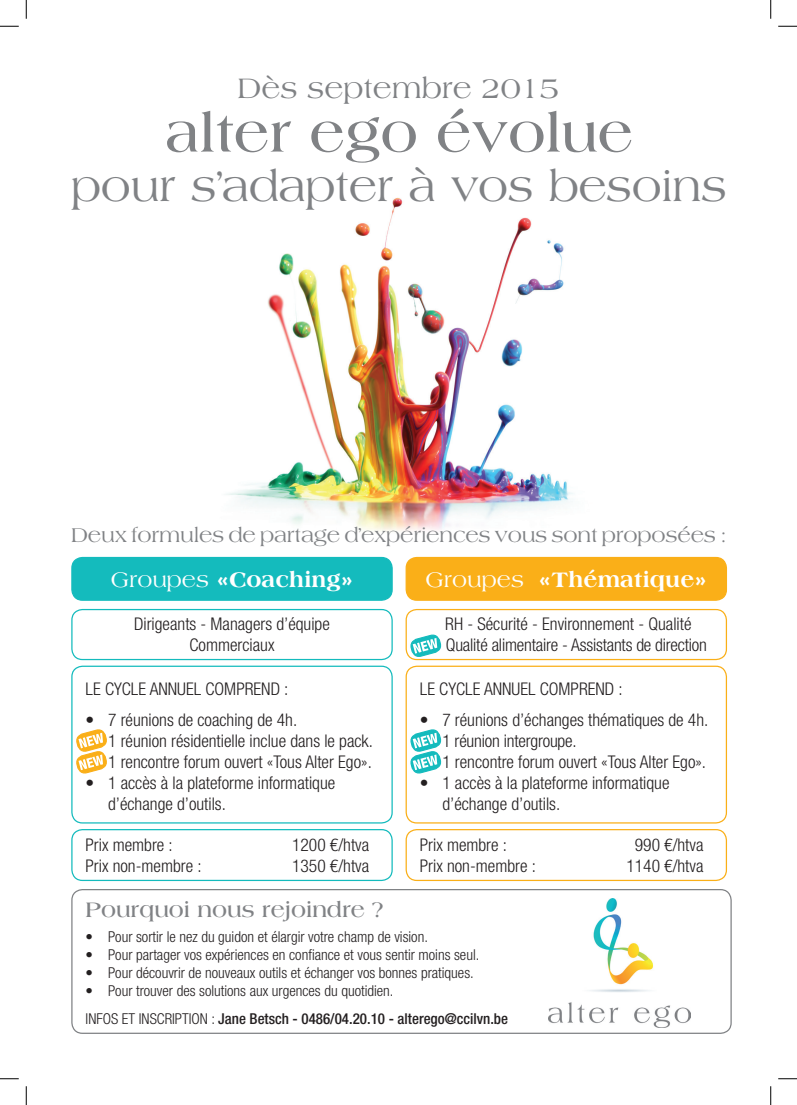
<style>
.page{position:relative;width:797px;height:1105px;background:#fff}
.page>*{position:absolute;margin:0;border:0;box-sizing:border-box;transform-origin:0 0}
.t1{font:700 56.25px "Americana";color:#808285}
.t2{font:45px "Americana";letter-spacing:-.01em;color:#808285}
.t3{font:30px "Americana";color:#808285}
.t4{font:800 22.5px "Americana";color:#fff}
.t5{font:700 22.5px "Americana";color:#808285}
.t6{font:21.25px "Americana";letter-spacing:-.01em;color:#808285}
.t7{font:300 condensed 17.5px/21px "Helvetica Neue LT Std";color:#231f20}
.t8{font:300 condensed 15px/28px "Helvetica Neue LT Std";color:#231f20}
.s1{font-weight:400}
.s2{font-weight:500}
</style>
<div class="page">
<img style="left:548px;top:899px;width:142px;height:128px">
<img style="left:226px;top:197px;width:347px;height:334px">
<div style="left:72px;top:557px;width:320px;height:43px;background:#14bbbd;border-radius:11px"></div>
<div style="left:71px;top:557px;width:322px;height:44px;border:1px solid #14bbbd;border-radius:11px"></div>
<div style="left:406px;top:557px;width:320px;height:43px;background:#faaf18;border-radius:11px"></div>
<div style="left:405px;top:557px;width:322px;height:44px;border:1px solid #faaf18;border-radius:11px"></div>
<div style="left:71px;top:609px;width:322px;height:51px;border:1px solid #14bbbd;border-radius:11px"></div>
<div style="left:71px;top:829px;width:322px;height:52px;border:1px solid #14bbbd;border-radius:11px"></div>
<div style="left:71px;top:666px;width:322px;height:157px;border:1px solid #14bbbd;border-radius:11px"></div>
<div style="left:405px;top:609px;width:322px;height:51px;border:1px solid #faaf18;border-radius:11px"></div>
<div style="left:405px;top:829px;width:322px;height:52px;border:1px solid #faaf18;border-radius:11px"></div>
<div style="left:405px;top:666px;width:322px;height:157px;border:1px solid #faaf18;border-radius:11px"></div>
<div style="left:71px;top:889px;width:660px;height:145px;border:1px solid #808285;border-radius:11px"></div>
<svg style="left:410px;top:729px;width:32px;height:45px"></svg>
<svg style="left:409px;top:634px;width:33px;height:24px"></svg>
<svg style="left:76px;top:729px;width:31px;height:45px"></svg>
<svg style="left:0;top:25px;width:19px;height:2px"></svg>
<svg style="left:778px;top:25px;width:19px;height:2px"></svg>
<svg style="left:0;top:1078px;width:19px;height:1px"></svg>
<svg style="left:778px;top:1078px;width:19px;height:1px"></svg>
<svg style="left:25px;top:0;width:2px;height:19px"></svg>
<svg style="left:25px;top:1086px;width:2px;height:19px"></svg>
<svg style="left:770px;top:0;width:1px;height:19px"></svg>
<svg style="left:770px;top:1086px;width:1px;height:19px"></svg>
<h3 class="t3" style="left:237px;top:71px;width:323px">Dès septembre 2015</h3>
<h1 class="t1" style="left:165px;top:101px;width:469px">alter ego évolue</h1>
<h2 class="t2" style="left:71px;top:161px;width:657px">pour s’adapter à vos besoins</h2>
<p class="t6" style="left:71px;top:523px;width:657px">Deux formules de partage d’expériences vous sont proposées :</p>
<p class="t4" style="left:111px;top:566px;width:244px"><span class="s1">Groupes</span> «Coaching»</p>
<p class="t7" style="left:134px;top:613px;width:197px;text-align:center">Dirigeants - Managers d’équipe<br>Commerciaux</p>
<p class="t7" style="left:86px;top:678px;width:204px">LE CYCLE ANNUEL COMPREND :</p>
<p class="t7" style="left:86px;top:709px;width:213px">• 7 réunions de coaching de 4h.</p>
<p class="t7" style="left:86px;top:730px;width:289px">• 1 réunion résidentielle inclue dans le pack.</p>
<p class="t7" style="left:86px;top:751px;width:288px">• 1 rencontre forum ouvert «Tous Alter Ego».</p>
<p class="t7" style="left:108px;top:772px;width:229px;text-indent:-23px">• 1 accès à la plateforme informatique d’échange d’outils.</p>
<p class="t7" style="left:86px;top:834px;width:89px">Prix membre :</p>
<p class="t7" style="left:292px;top:834px;width:78px">1200 €/htva</p>
<p class="t7" style="left:86px;top:855px;width:117px">Prix non-membre :</p>
<p class="t7" style="left:292px;top:855px;width:78px">1350 €/htva</p>
<p class="t4" style="left:425px;top:566px;width:283px"><span class="s1">Groupes</span> «Thématique»</p>
<p class="t7" style="left:445px;top:613px;width:263px">RH - Sécurité - Environnement - Qualité<br>Qualité alimentaire - Assistants de direction</p>
<p class="t7" style="left:420px;top:678px;width:204px">LE CYCLE ANNUEL COMPREND :</p>
<p class="t7" style="left:420px;top:709px;width:290px">• 7 réunions d’échanges thématiques de 4h.</p>
<p class="t7" style="left:420px;top:730px;width:158px">• 1 réunion intergroupe.</p>
<p class="t7" style="left:420px;top:751px;width:288px">• 1 rencontre forum ouvert «Tous Alter Ego».</p>
<p class="t7" style="left:442px;top:772px;width:229px;text-indent:-23px">• 1 accès à la plateforme informatique d’échange d’outils.</p>
<p class="t7" style="left:420px;top:834px;width:89px">Prix membre :</p>
<p class="t7" style="left:635px;top:834px;width:70px">990 €/htva</p>
<p class="t7" style="left:420px;top:855px;width:117px">Prix non-membre :</p>
<p class="t7" style="left:626px;top:855px;width:78px">1140 €/htva</p>
<p class="t5" style="left:86px;top:896px;width:299px">Pourquoi nous rejoindre ?</p>
<p class="t8" style="left:86px;top:922px;width:344px">• Pour sortir le nez du guidon et élargir votre champ de vision.</p>
<p class="t8" style="left:86px;top:940px;width:395px">• Pour partager vos expériences en confiance et vous sentir moins seul.</p>
<p class="t8" style="left:86px;top:958px;width:390px">• Pour découvrir de nouveaux outils et échanger vos bonnes pratiques.</p>
<p class="t8" style="left:86px;top:976px;width:424px">• Pour trouver des solutions aux urgences du quotidien.<br>INFOS ET INSCRIPTION : <span class="s2">Jane Betsch - 0486/04.20.10 - alterego@ccilvn.be</span></p>
</div>
